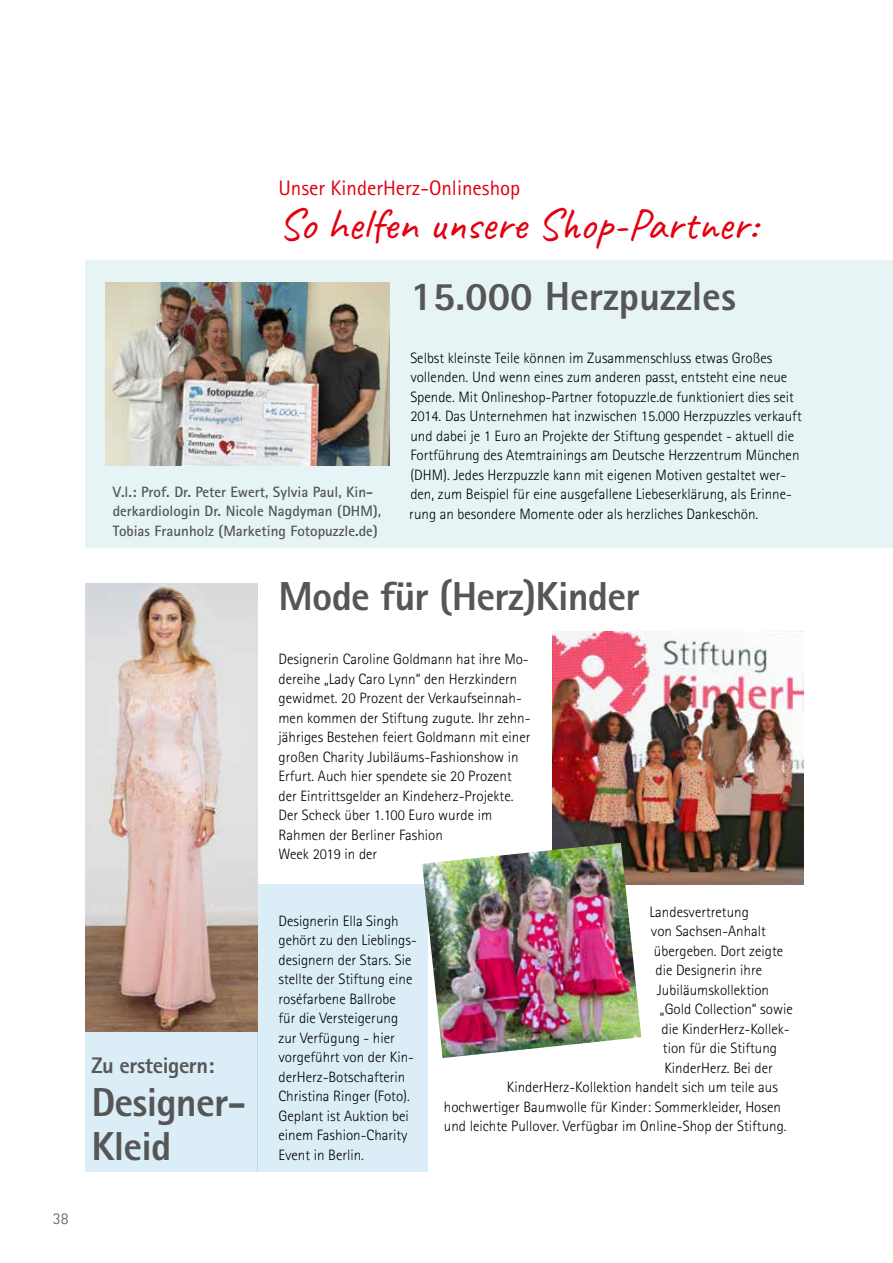
<style>
.page{position:relative;width:893px;height:1263px;background:#fff}
.page>*{position:absolute;margin:0;border:0;box-sizing:border-box;transform-origin:0 0}
.t1{font:45px "Caveat";color:#e3000f}
.t2{font:800 40.5px/43.5px "Rotis Sans Serif Std";letter-spacing:-.02em;color:#565656}
.t3{font:800 40.5px "Rotis Sans Serif Std";color:#565656}
.t4{font:800 22.5px "Rotis Sans Serif Std";letter-spacing:-.02em;color:#565656}
.t5{font:21px "Rotis Sans Serif Std";color:#e3000f}
.t6{font:300 16.5px "Rotis Sans Serif Std";color:#565656}
.t7{font:300 15px/19.5px "Rotis Sans Serif Std";color:#000}
.t8{font:700 15px/19.5px "Rotis Sans Serif Std";color:#565656}
</style>
<div class="page">
<div style="left:85px;top:260px;width:808px;height:287px;background:#e7f4f5"></div>
<div style="left:85px;top:1029px;width:172px;height:142px;background:#dbedf7"></div>
<div style="left:257px;top:884px;width:170px;height:287px;background:#dbedf7"></div>
<img style="left:85px;top:584px;width:172px;height:448px">
<img style="left:106px;top:283px;width:283px;height:182px">
<img style="left:553px;top:632px;width:251px;height:252px">
<img style="left:422px;top:843px;width:219px;height:215px">
<p class="t6" style="left:53px;top:1209px;width:17px">38</p>
<h3 class="t5" style="left:279px;top:176px;width:243px">Unser KinderHerz-Onlineshop</h3>
<h1 class="t1" style="left:279px;top:195px;width:480px">So helfen unsere Shop-Partner:</h1>
<p class="t8" style="left:113px;top:482px;width:270px">V.l.: Prof. Dr. Peter Ewert, Sylvia Paul, Kin&shy;derkardiologin Dr. Nicole Nagdyman (DHM),<br>Tobias Fraunholz (Marketing Fotopuzzle.de)</p>
<h2 class="t3" style="left:410px;top:270px;width:327px">15.000 Herzpuzzles</h2>
<p class="t7" style="left:409px;top:348px;width:394px">Selbst kleinste Teile können im Zusammenschluss etwas Großes vollenden. Und wenn eines zum anderen passt, entsteht eine neue Spende. Mit Onlineshop-Partner fotopuzzle.de funktioniert dies seit 2014. Das Unternehmen hat inzwischen 15.000 Herzpuzzles verkauft und dabei je 1 Euro an Projekte der Stiftung gespendet - aktuell die Fortführung des Atemtrainings am Deutsche Herzzentrum München (DHM). Jedes Herzpuzzle kann mit eigenen Motiven gestaltet wer&shy;den, zum Beispiel für eine ausgefallene Liebeserklärung, als Erinne&shy;rung an besondere Momente oder als herzliches Dankeschön.</p>
<h3 class="t4" style="left:91px;top:1051px;width:124px">Zu ersteigern:</h3>
<h2 class="t2" style="left:91px;top:1080px;width:156px">Designer-<br>Kleid</h2>
<h2 class="t2" style="left:279px;top:574px;width:363px">Mode für (Herz)Kinder</h2>
<p class="t7" style="left:279px;top:649px;width:254px">Designerin Caroline Goldmann hat ihre Mo&shy;dereihe „Lady Caro Lynn“ den Herzkindern gewidmet. 20 Prozent der Verkaufseinnah&shy;men kommen der Stiftung zugute. Ihr zehn&shy;jähriges Bestehen feiert Goldmann mit einer großen Charity Jubiläums-Fashionshow in Erfurt. Auch hier spendete sie 20 Prozent der Eintrittsgelder an Kindeherz-Projekte.<br>Der Scheck über 1.100 Euro wurde im Rahmen der Berliner Fashion<br>Week 2019 in der</p>
<p class="t7" style="left:279px;top:911px;width:140px">Designerin Ella Singh gehört zu den Lieblings&shy;designern der Stars. Sie stellte der Stiftung eine roséfarbene Ballrobe<br>für die Versteigerung zur Verfügung - hier vorgeführt von der Kin&shy;derHerz-Botschafterin<br>Christina Ringer (Foto).<br>Geplant ist Auktion bei einem Fashion-Charity<br>Event in Berlin.</p>
<p class="t7" style="left:649px;top:902px;width:101px">Landesvertretung</p>
<p class="t7" style="left:651px;top:921px;width:116px">von Sachsen-Anhalt</p>
<p class="t7" style="left:654px;top:941px;width:131px">übergeben. Dort zeigte</p>
<p class="t7" style="left:655px;top:960px;width:108px">die Designerin ihre</p>
<p class="t7" style="left:657px;top:980px;width:114px">Jubiläumskollektion</p>
<p class="t7" style="left:660px;top:999px;width:134px">„Gold Collection“ sowie</p>
<p class="t7" style="left:661px;top:1019px;width:130px">die KinderHerz-Kollek-</p>
<p class="t7" style="left:663px;top:1038px;width:116px">tion für die Stiftung</p>
<p class="t7" style="left:664px;top:1058px;width:110px">KinderHerz. Bei der</p>
<p class="t7" style="left:507px;top:1077px;width:273px">KinderHerz-Kollektion handelt sich um teile aus</p>
<p class="t7" style="left:444px;top:1097px;width:338px">hochwertiger Baumwolle für Kinder: Sommerkleider, Hosen</p>
<p class="t7" style="left:444px;top:1116px;width:344px">und leichte Pullover. Verfügbar im Online-Shop der Stiftung.</p>
</div>
